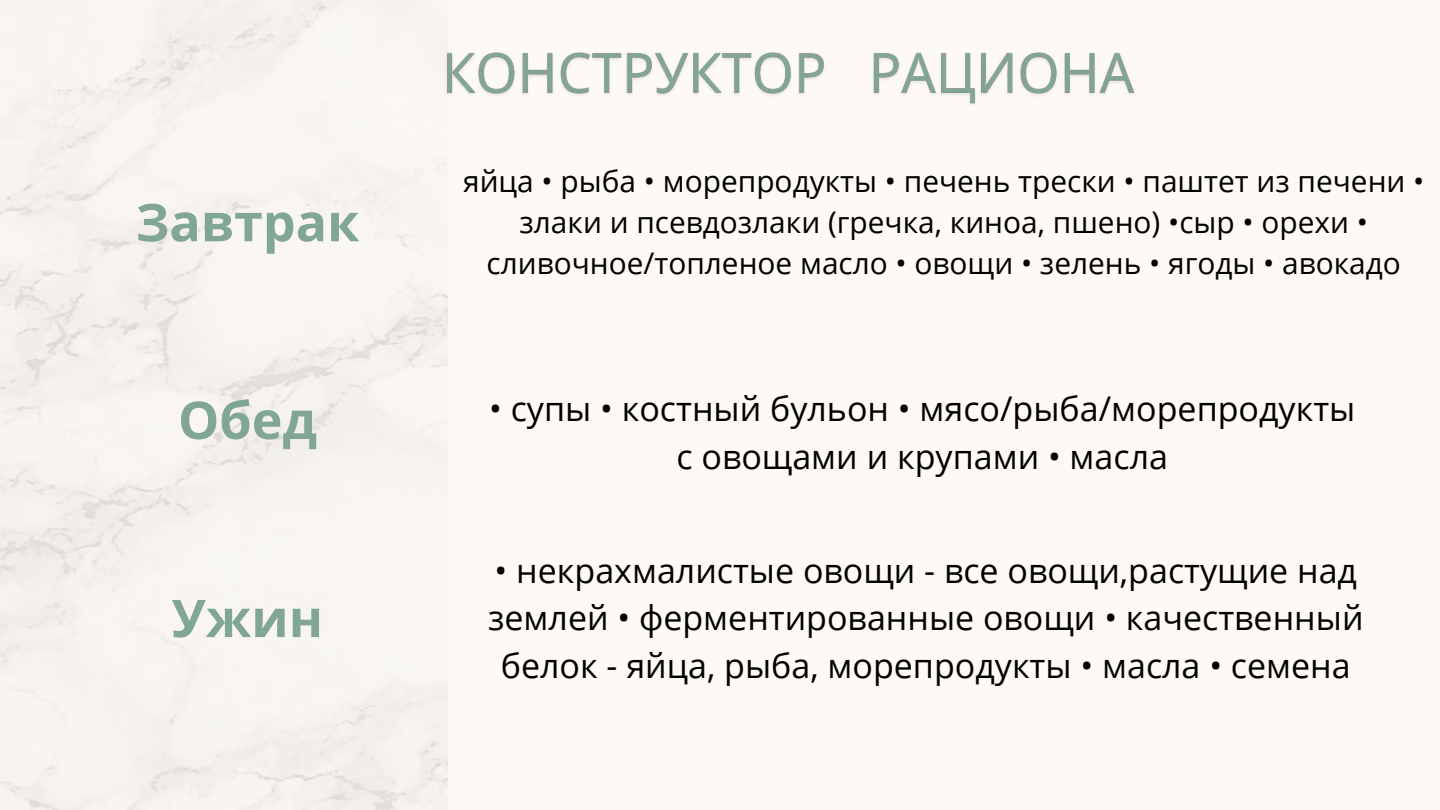
<style>
.page{position:relative;width:1440px;height:810px;background:#fdf9f5}
.page>*{position:absolute;margin:0;border:0;box-sizing:border-box;transform-origin:0 0}
.t1{font:700 52px "Open Sans";color:#82a696}
.t2{font:34px/47.2px "Open Sans";color:#000;text-align:center}
.t3{font:29.8px/41.5px "Open Sans";color:#000;text-align:center}
</style>
<div class="page">
<img style="left:0;top:0;width:448px;height:810px">
<img style="left:441px;top:49px;width:694px;height:62px">
<h1 class="t1" style="left:136px;top:186px;width:225px">Завтрак</h1>
<h1 class="t1" style="left:178px;top:383px;width:140px">Обед</h1>
<h1 class="t1" style="left:172px;top:582px;width:153px">Ужин</h1>
<p class="t3" style="left:463px;top:159px;width:963px">яйца • рыба • морепродукты • печень трески • паштет из печени • злаки и псевдозлаки (гречка, киноа, пшено) •сыр • орехи • сливочное/топленое масло • овощи • зелень • ягоды • авокадо</p>
<p class="t2" style="left:489px;top:385px;width:868px">• супы • костный бульон • мясо/рыба/морепродукты с овощами и крупами • масла</p>
<p class="t2" style="left:488px;top:546px;width:877px">• некрахмалистые овощи - все овощи,растущие над землей • ферментированные овощи • качественный белок - яйца, рыба, морепродукты • масла • семена</p>
</div>
